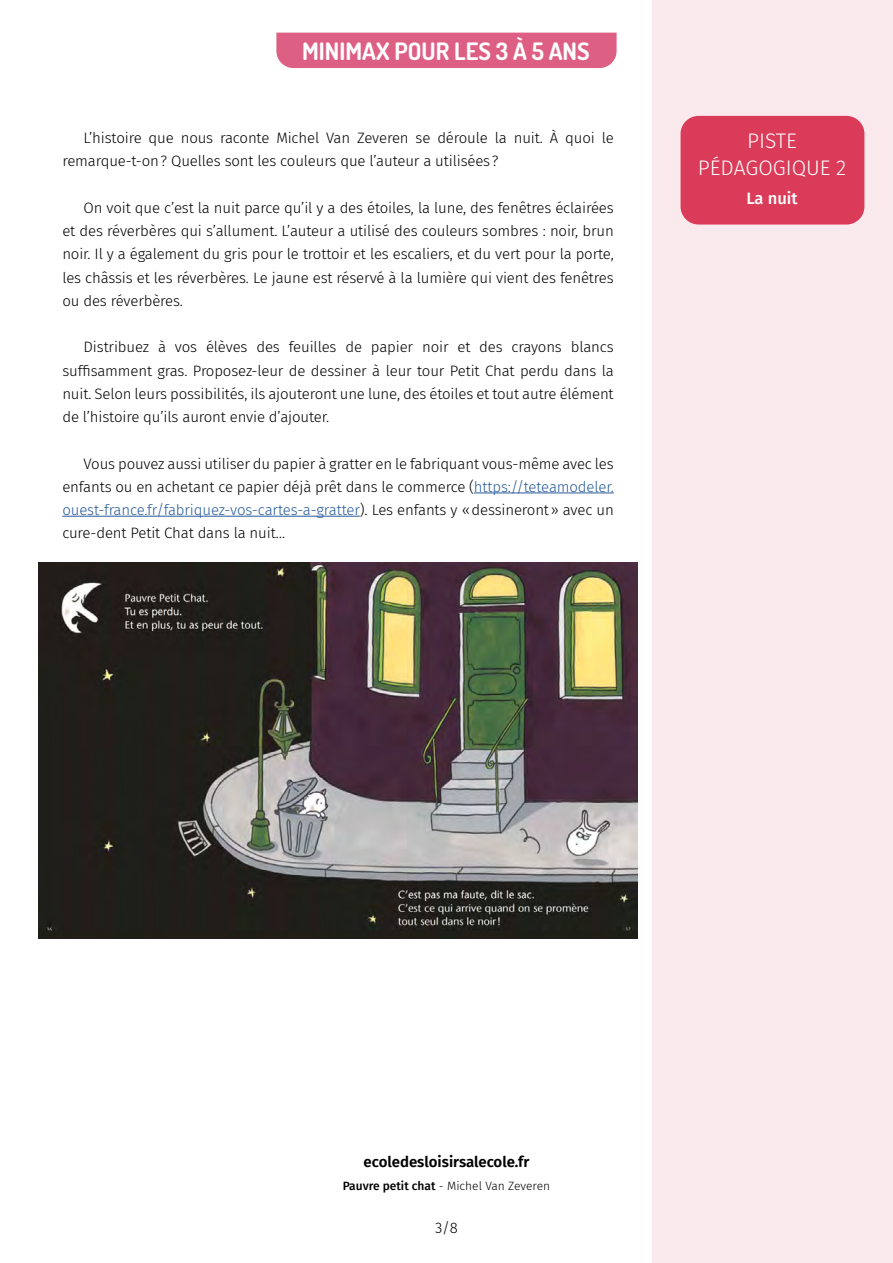
<style>
.page{position:relative;width:893px;height:1263px;background:#fff}
.page>*{position:absolute;margin:0;border:0;box-sizing:border-box;transform-origin:0 0}
.t1{font:700 24px "Dosis";color:#fff}
.t2{font:300 21px/27px "Fira Sans";color:#fff;text-align:center}
.t3{font:500 16.5px "Fira Sans";color:#fff}
.t4{font:300 15px/23.2px "Fira Sans";letter-spacing:-.01em;color:#000;text-align:justify}
.t5{font:600 15px "Fira Sans";color:#000}
.t6{font:300 12px "Fira Sans";color:#000}
.s1{color:#275b9b}
.s2{font-weight:500}
</style>
<div class="page">
<div style="left:652px;top:0;width:241px;height:1263px;background:#faeaee"></div>
<div style="left:276px;top:33px;width:341px;height:35px;background:#de5f84"></div>
<hr style="left:474px;top:493px;width:140px;height:1px;background:#275b9b">
<hr style="left:62px;top:516px;width:298px;height:1px;background:#275b9b">
<div style="left:680px;top:116px;width:184px;height:109px;background:#da3b59;border-radius:18px"></div>
<img style="left:39px;top:562px;width:598px;height:377px">
<h1 class="t1" style="left:302px;top:35px;width:289px">MINIMAX POUR LES 3 À 5 ANS</h1>
<p class="t4" style="left:62px;top:126px;width:553px;text-indent:21px">L’histoire que nous raconte Michel Van Zeveren se déroule la nuit. À quoi le remarque-t-on? Quelles sont les couleurs que l’auteur a utilisées?</p>
<p class="t4" style="left:62px;top:196px;width:553px;text-indent:21px">On voit que c’est la nuit parce qu’il y a des étoiles, la lune, des fenêtres éclairées et des réverbères qui s’allument. L’auteur a utilisé des couleurs sombres : noir, brun noir. Il y a également du gris pour le trottoir et les escaliers, et du vert pour la porte, les châssis et les réverbères. Le jaune est réservé à la lumière qui vient des fenêtres ou des réverbères.</p>
<p class="t4" style="left:62px;top:335px;width:553px;text-indent:21px">Distribuez à vos élèves des feuilles de papier noir et des crayons blancs suffisamment gras. Proposez-leur de dessiner à leur tour Petit Chat perdu dans la nuit. Selon leurs possibilités, ils ajouteront une lune, des étoiles et tout autre élément de l’histoire qu’ils auront envie d’ajouter.</p>
<p class="t4" style="left:62px;top:452px;width:553px;text-indent:21px">Vous pouvez aussi utiliser du papier à gratter en le fabriquant vous-même avec les enfants ou en achetant ce papier déjà prêt dans le commerce (<span class="s1">https://teteamodeler. ouest-france.fr/fabriquez-vos-cartes-a-gratter</span>). Les enfants y «dessineront» avec un cure-dent Petit Chat dans la nuit…</p>
<h2 class="t2" style="left:698px;top:127px;width:150px">PISTE<br>PÉDAGOGIQUE 2</h2>
<p class="t3" style="left:746px;top:185px;width:53px">La nuit</p>
<p class="t5" style="left:364px;top:1149px;width:167px">ecoledesloisirsalecole.fr</p>
<p class="t6" style="left:343px;top:1177px;width:209px"><span class="s2">Pauvre petit chat</span> - Michel Van Zeveren</p>
<p class="t4" style="left:435px;top:1216px;width:24px">3/8</p>
</div>
